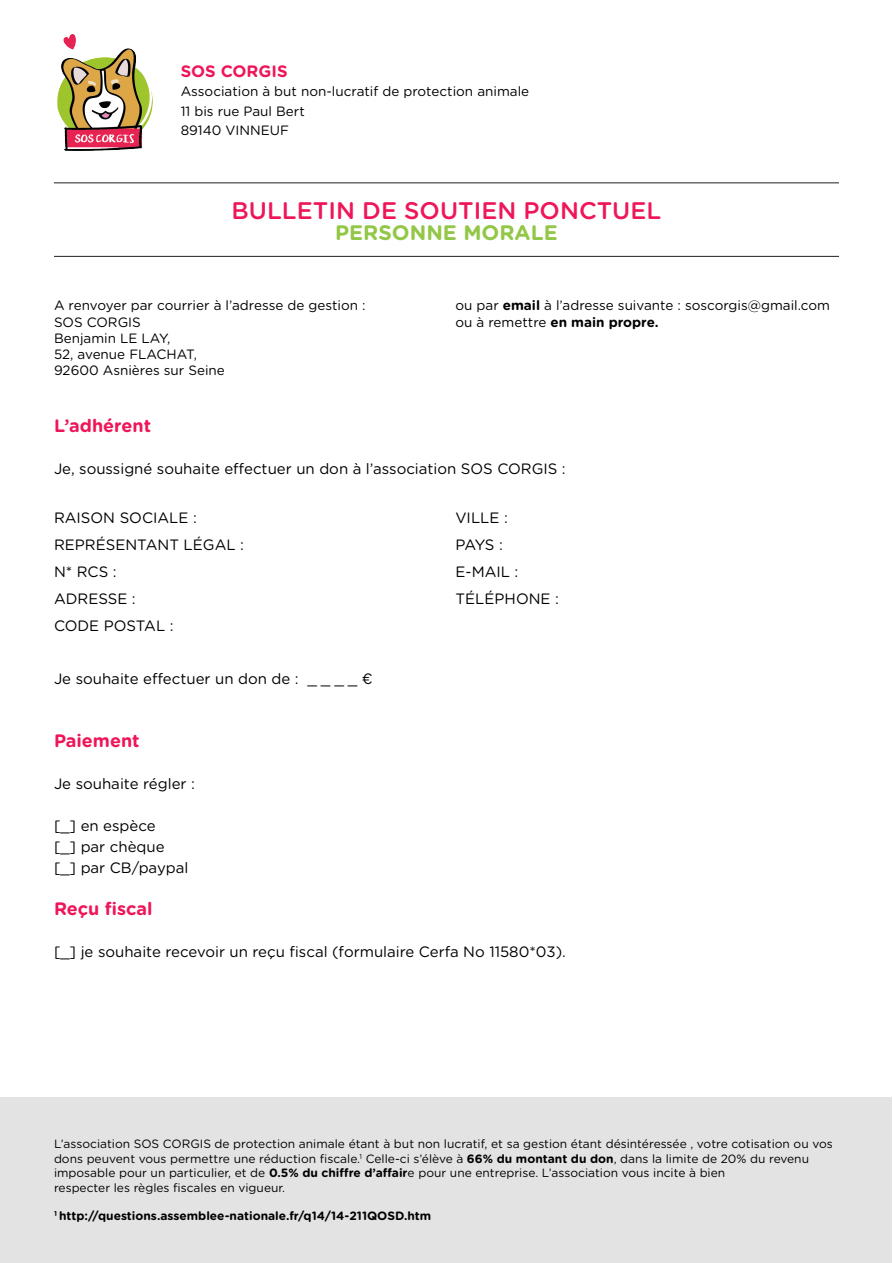
<style>
.page{position:relative;width:893px;height:1263px;background:#fff}
.page>*{position:absolute;margin:0;border:0;box-sizing:border-box;transform-origin:0 0}
.t1{font:500 24px "Gotham Rounded";color:#ee1659}
.t2{font:700 21px "Gotham Rounded";color:#92c747}
.t3{font:700 18px "Gotham Rounded";color:#ee1659}
.t4{font:700 16.5px "Gotham Rounded";color:#ee1659}
.t5{font:15px "Gotham Rounded";color:#000}
.t6{font:13.5px "Gotham Rounded";color:#000}
.t7{font:700 13.5px "Gotham Rounded";color:#000}
.t8{font:12px/14.4px "Gotham Rounded";color:#000}
.t9{font:700 12px "Gotham Rounded";color:#000}
.s1{font-weight:700}
.s2{font-weight:400}
</style>
<div class="page">
<div style="left:1px;top:1097px;width:891px;height:165px;background:#e3e3e3"></div>
<img style="left:57px;top:34px;width:95px;height:116px">
<hr style="left:54px;top:182px;width:785px;height:1px;background:#231f20">
<hr style="left:54px;top:256px;width:785px;height:1px;background:#231f20">
<p class="t4" style="left:181px;top:59px;width:108px">SOS CORGIS</p>
<p class="t6" style="left:181px;top:82px;width:350px">Association à but non-lucratif de protection animale</p>
<p class="t6" style="left:181px;top:102px;width:126px">11 bis rue Paul Bert</p>
<p class="t6" style="left:181px;top:121px;width:110px">89140 VINNEUF</p>
<p class="t1" style="left:232px;top:193px;width:431px">BULLETIN DE SOUTIEN PONCTUEL</p>
<p class="t2" style="left:335px;top:217px;width:224px">PERSONNE MORALE</p>
<p class="t6" style="left:54px;top:296px;width:313px">A renvoyer par courrier à l’adresse de gestion :</p>
<p class="t6" style="left:54px;top:313px;width:88px">SOS CORGIS</p>
<p class="t6" style="left:54px;top:329px;width:118px">Benjamin LE LAY,</p>
<p class="t6" style="left:54px;top:345px;width:144px">52, avenue FLACHAT,</p>
<p class="t6" style="left:54px;top:361px;width:172px">92600 Asnières sur Seine</p>
<p class="t6" style="left:455px;top:296px;width:376px">ou par <span class="s1">email</span> à l’adresse suivante : soscorgis@gmail.com</p>
<p class="t7" style="left:455px;top:312px;width:205px"><span class="s2">ou à remettre</span> en main propre.</p>
<p class="t3" style="left:54px;top:413px;width:99px">L’adhérent</p>
<p class="t5" style="left:54px;top:459px;width:513px">Je, soussigné souhaite effectuer un don à l’association SOS CORGIS :</p>
<p class="t5" style="left:54px;top:508px;width:144px">RAISON SOCIALE :</p>
<p class="t5" style="left:54px;top:535px;width:192px">REPRÉSENTANT LÉGAL :</p>
<p class="t5" style="left:54px;top:562px;width:64px">N* RCS :</p>
<p class="t5" style="left:54px;top:589px;width:83px">ADRESSE :</p>
<p class="t5" style="left:54px;top:616px;width:121px">CODE POSTAL :</p>
<p class="t5" style="left:54px;top:669px;width:320px">Je souhaite effectuer un don de : _ _ _ _ €</p>
<p class="t5" style="left:455px;top:508px;width:54px">VILLE :</p>
<p class="t5" style="left:455px;top:535px;width:49px">PAYS :</p>
<p class="t5" style="left:455px;top:562px;width:64px">E-MAIL :</p>
<p class="t5" style="left:455px;top:589px;width:105px">TÉLÉPHONE :</p>
<p class="t3" style="left:54px;top:728px;width:87px">Paiement</p>
<p class="t5" style="left:54px;top:774px;width:142px">Je souhaite régler :</p>
<p class="t5" style="left:54px;top:816px;width:103px">[_] en espèce</p>
<p class="t5" style="left:54px;top:837px;width:112px">[_] par chèque</p>
<p class="t5" style="left:54px;top:858px;width:136px">[_] par CB/paypal</p>
<p class="t3" style="left:54px;top:896px;width:100px">Reçu fiscal</p>
<p class="t5" style="left:54px;top:942px;width:513px">[_] je souhaite recevoir un reçu fiscal (formulaire Cerfa No 11580*03).</p>
<p class="t8" style="left:54px;top:1136px;width:780px">L’association SOS CORGIS de protection animale étant à but non lucratif, et sa gestion étant désintéressée , votre cotisation ou vos dons peuvent vous permettre une réduction fiscale.<sup>1</sup> Celle-ci s’élève à <span class="s1">66% du montant du don</span>, dans la limite de 20% du revenu imposable pour un particulier, et de <span class="s1">0.5% du chiffre d’affair</span>e pour une entreprise. L’association vous incite à bien</p>
<p class="t8" style="left:54px;top:1179px;width:233px">respecter les règles fiscales en vigueur.</p>
<p class="t9" style="left:54px;top:1207px;width:379px"><sup>1</sup> http://questions.assemblee-nationale.fr/q14/14-211QOSD.htm</p>
</div>
